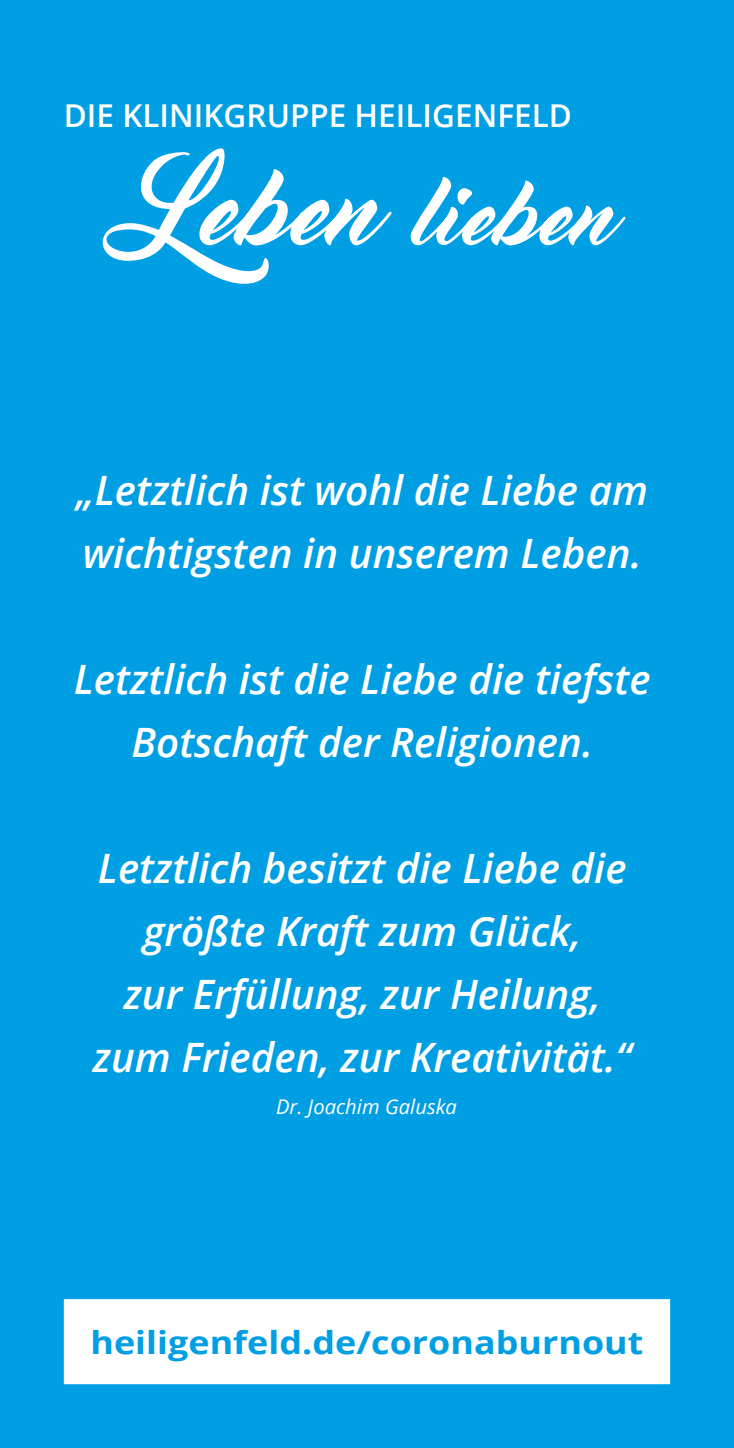
<style>
.page{position:relative;width:734px;height:1448px;background:#fff}
.page>*{position:absolute;margin:0;border:0;box-sizing:border-box;transform-origin:0 0}
.t1{font:italic 600 40.5px/63px "Open Sans";color:#fff;text-align:center}
.t2{font:700 31.5px "Open Sans";color:#009ee3;scale:1.14 1}
.t3{font:600 31.5px "Open Sans";color:#fff}
.t4{font:italic 20.25px "Open Sans";color:#fff}
</style>
<div class="page">
<div style="left:0;top:0;width:733px;height:1448px;background:#009ee3"></div>
<svg style="left:102px;top:148px;width:524px;height:136px"></svg>
<div style="left:65px;top:1300px;width:604px;height:83px;background:#fff"></div>
<div style="left:64px;top:1299px;width:606px;height:85px;border:2px solid #fff"></div>
<p class="t3" style="left:64px;top:94px;width:509px">DIE KLINIKGRUPPE HEILIGENFELD</p>
<p class="t1" style="left:76px;top:458px;width:573px;text-align:left">„Letztlich ist wohl die Liebe am wichtigsten in unserem Leben.</p>
<p class="t1" style="left:74px;top:647px;width:578px">Letztlich ist die Liebe die tiefste<br>Botschaft der Religionen.</p>
<p class="t1" style="left:93px;top:836px;width:540px">Letztlich besitzt die Liebe die größte Kraft zum Glück,<br>zur Erfüllung, zur Heilung, zum Frieden, zur Kreativität.“</p>
<p class="t4" style="left:276px;top:1093px;width:182px">Dr. Joachim Galuska</p>
<p class="t2" style="left:90px;top:1320px;width:486px">heiligenfeld.de/coronaburnout</p>
</div>
